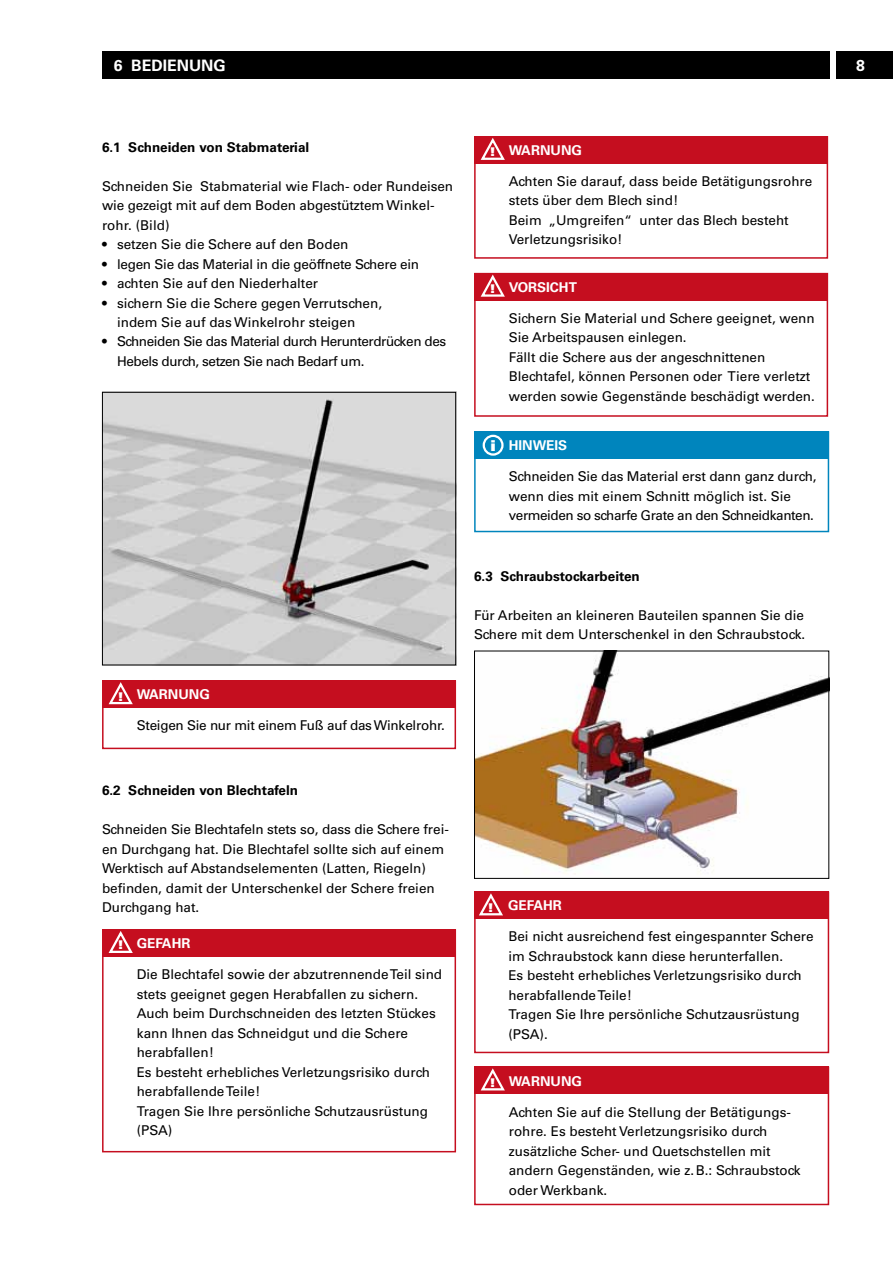
<style>
.page{position:relative;width:893px;height:1263px;background:#fff}
.page>*{position:absolute;margin:0;border:0;box-sizing:border-box;transform-origin:0 0}
.t1{font:700 15.75px "Univers LT";color:#fff}
.t2{font:500 13.5px/19.5px "Univers CE";color:#000}
.t3{font:500 13.5px "Univers CE";letter-spacing:-.02em;color:#000}
.t4{font:500 13.5px/19.5px "Univers CE";letter-spacing:-.03em;color:#000}
.t5{font:700 13.5px "Univers LT";color:#000}
.t6{font:700 13.5px "Univers LT";color:#fff}
.t7{font:900 12px "Univers LT";color:#fff}
.s1{font-weight:900;font-size:15px}
</style>
<div class="page">
<div style="left:837px;top:51px;width:56px;height:28px;background:#000"></div>
<img style="left:104px;top:394px;width:350px;height:269px">
<div style="left:102px;top:392px;width:354px;height:273px;border:1px solid #000"></div>
<div style="left:102px;top:680px;width:354px;height:69px;border:2px solid #c50e1f"></div>
<div style="left:474px;top:136px;width:354px;height:123px;border:2px solid #c50e1f"></div>
<div style="left:474px;top:273px;width:354px;height:144px;border:2px solid #c50e1f"></div>
<div style="left:102px;top:680px;width:354px;height:28px;background:#c50e1f"></div>
<div style="left:474px;top:136px;width:354px;height:28px;background:#c50e1f"></div>
<div style="left:474px;top:273px;width:354px;height:27px;background:#c50e1f"></div>
<svg style="left:108px;top:682px;width:25px;height:23px"></svg>
<svg style="left:480px;top:138px;width:25px;height:22px"></svg>
<svg style="left:480px;top:274px;width:25px;height:23px"></svg>
<div style="left:102px;top:51px;width:727px;height:28px;background:#000"></div>
<div style="left:102px;top:929px;width:354px;height:223px;border:2px solid #c50e1f"></div>
<div style="left:102px;top:929px;width:354px;height:28px;background:#c50e1f"></div>
<svg style="left:108px;top:931px;width:25px;height:22px"></svg>
<div style="left:474px;top:431px;width:355px;height:101px;border:2px solid #0085bd"></div>
<div style="left:474px;top:431px;width:355px;height:28px;background:#0085bd"></div>
<div style="left:483px;top:435px;width:21px;height:21px;border:2px solid #fff;border-radius:50%"></div>
<img style="left:476px;top:653px;width:351px;height:221px">
<div style="left:474px;top:651px;width:355px;height:228px;border:1px solid #000"></div>
<div style="left:474px;top:891px;width:355px;height:162px;border:2px solid #c50e1f"></div>
<div style="left:474px;top:891px;width:355px;height:28px;background:#c50e1f"></div>
<svg style="left:479px;top:893px;width:24px;height:23px"></svg>
<div style="left:474px;top:1067px;width:355px;height:138px;border:2px solid #c50e1f"></div>
<div style="left:474px;top:1067px;width:355px;height:27px;background:#c50e1f"></div>
<svg style="left:480px;top:1068px;width:25px;height:23px"></svg>
<p class="t1" style="left:114px;top:56px;width:114px">6 Bedienu ng</p>
<p class="t5" style="left:102px;top:139px;width:209px">6.1 Schneiden von Stabmaterial</p>
<p class="t2" style="left:102px;top:176px;width:352px">Schneiden Sie Stabmaterial wie Flach- oder Rundeisen wie gezeigt mit auf dem Boden abgestütztem Winkel&shy;rohr. (Bild)</p>
<p class="t2" style="left:102px;top:235px;width:248px">• setzen Sie die Schere auf den Boden</p>
<p class="t3" style="left:102px;top:256px;width:319px">• legen Sie das Material in die geöffnete Schere ein</p>
<p class="t2" style="left:102px;top:274px;width:218px">• achten Sie auf den Niederhalter</p>
<p class="t2" style="left:117px;top:293px;width:267px;text-indent:-15px">• sichern Sie die Schere gegen Verrutschen, indem Sie auf das Winkelrohr steigen</p>
<p class="t4" style="left:117px;top:332px;width:331px;text-indent:-15px">• Schneiden Sie das Material durch Herunterdrücken des<br>Hebels durch, setzen Sie nach Bedarf um.</p>
<p class="t7" style="left:118px;top:688px;width:6px">!</p>
<p class="t6" style="left:137px;top:687px;width:75px">Warnu ng</p>
<p class="t3" style="left:137px;top:718px;width:310px">Steigen Sie nur mit einem Fuß auf das Winkelrohr.</p>
<p class="t5" style="left:102px;top:782px;width:197px">6.2 Schneiden von Blechtafeln</p>
<p class="t2" style="left:102px;top:820px;width:348px">Schneiden Sie Blechtafeln stets so, dass die Schere frei&shy;en Durchgang hat. Die Blechtafel sollte sich auf einem Werktisch auf Abstandselementen (Latten, Riegeln) befinden, damit der Unterschenkel der Schere freien Durchgang hat.</p>
<p class="t6" style="left:118px;top:935px;width:74px"><sub>!</sub> Gefahr</p>
<p class="t2" style="left:137px;top:965px;width:307px">Die Blechtafel sowie der abzutrennende Teil sind stets geeignet gegen Herabfallen zu sichern.<br>Auch beim Durchschneiden des letzten Stückes kann Ihnen das Schneidgut und die Schere herabfallen!<br>Es besteht erhebliches Verletzungsrisiko durch herabfallende Teile!<br>Tragen Sie Ihre persönliche Schutzausrüstung (PSA)</p>
<p class="t7" style="left:490px;top:144px;width:6px">!</p>
<p class="t7" style="left:490px;top:281px;width:6px">!</p>
<p class="t6" style="left:509px;top:142px;width:75px">Warnu ng</p>
<p class="t2" style="left:509px;top:172px;width:305px">Achten Sie darauf, dass beide Betätigungsrohre stets über dem Blech sind!<br>Beim „Umgreifen“ unter das Blech besteht Verletzungsrisiko!</p>
<p class="t6" style="left:509px;top:279px;width:11px">VORS</p>
<p class="t6" style="left:546px;top:279px;width:32px">ICHT</p>
<p class="t2" style="left:509px;top:309px;width:308px">Sichern Sie Material und Schere geeignet, wenn Sie Arbeitspausen einlegen.<br>Fällt die Schere aus der angeschnittenen Blechtafel, können Personen oder Tiere verletzt werden sowie Gegenstände beschädigt werden.</p>
<p class="t6" style="left:491px;top:437px;width:78px"><span class="s1">i</span> Hi nweis</p>
<p class="t2" style="left:509px;top:467px;width:309px">Schneiden Sie das Material erst dann ganz durch, wenn dies mit einem Schnitt möglich ist. Sie vermeiden so scharfe Grate an den Schneidkanten.</p>
<p class="t5" style="left:474px;top:568px;width:167px">6.3 Schraubstockarbeiten</p>
<p class="t2" style="left:474px;top:605px;width:333px">Für Arbeiten an kleineren Bauteilen spannen Sie die<br>Schere mit dem Unterschenkel in den Schraubstock.</p>
<p class="t6" style="left:489px;top:898px;width:75px"><sub>!</sub> Gefahr</p>
<p class="t2" style="left:508px;top:927px;width:307px">Bei nicht ausreichend fest eingespannter Schere im Schraubstock kann diese herunterfallen.<br>Es besteht erhebliches Verletzungsrisiko durch herabfallende Teile!<br>Tragen Sie Ihre persönliche Schutzausrüstung (PSA).</p>
<p class="t6" style="left:490px;top:1073px;width:93px"><sub>!</sub> Warnu ng</p>
<p class="t2" style="left:509px;top:1102px;width:293px">Achten Sie auf die Stellung der Betätigungs&shy;rohre. Es besteht Verletzungsrisiko durch zusätzliche Scher- und Quetschstellen mit andern Gegenständen, wie z.B.: Schraubstock oder Werkbank.</p>
<p class="t1" style="left:856px;top:56px;width:10px">8</p>
</div>
